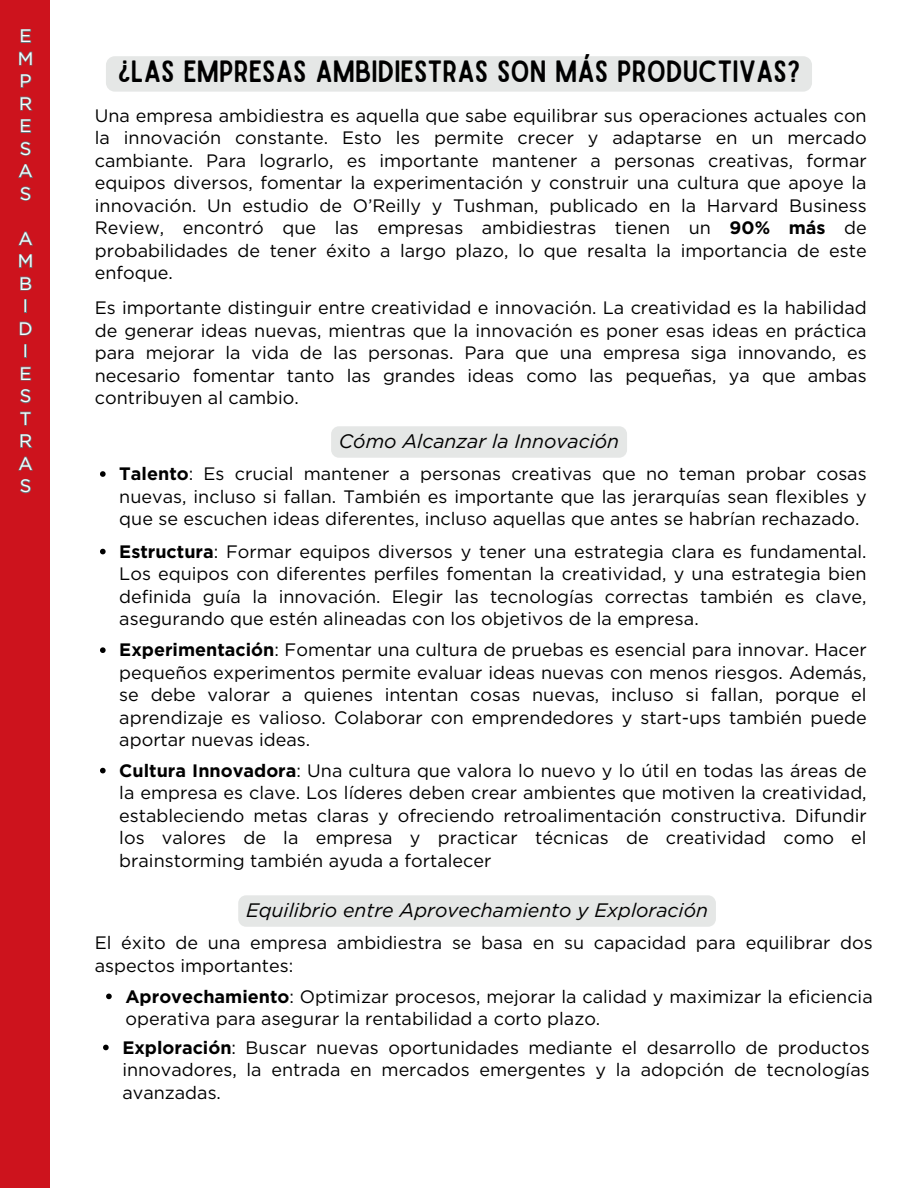
<style>
.page{position:relative;width:918px;height:1188px;background:#cd131d}
.page>*{position:absolute;margin:0;border:0;box-sizing:border-box;transform-origin:0 0}
.t1{font:29.4px "Sailors";color:#000}
.t2{font:italic 19.5px "Gotham";color:#000}
.t3{font:18px/22.5px "Gotham";color:#000;text-align:justify}
.t4{font:18px/22.5px "Gotham";color:#fff;text-align:justify}
.s1{font-weight:700}
</style>
<div class="page">
<div style="left:50px;top:0;width:868px;height:1188px;background:#fff"></div>
<div style="left:106px;top:56px;width:706px;height:36px;background:#e5e7e6"></div>
<div style="left:331px;top:426px;width:296px;height:32px;background:#e5e7e6;border-radius:8px"></div>
<svg style="left:100px;top:471px;width:6px;height:6px"></svg>
<div style="left:238px;top:895px;width:478px;height:32px;background:#e5e7e6"></div>
<svg style="left:106px;top:994px;width:6px;height:5px"></svg>
<svg style="left:100px;top:549px;width:6px;height:5px"></svg>
<svg style="left:100px;top:647px;width:6px;height:6px"></svg>
<svg style="left:100px;top:768px;width:6px;height:5px"></svg>
<svg style="left:103px;top:1045px;width:6px;height:5px"></svg>
<svg style="left:20px;top:29px;width:12px;height:14px"></svg>
<svg style="left:18px;top:51px;width:15px;height:15px"></svg>
<svg style="left:20px;top:74px;width:12px;height:14px"></svg>
<svg style="left:20px;top:96px;width:13px;height:15px"></svg>
<svg style="left:20px;top:119px;width:12px;height:14px"></svg>
<svg style="left:20px;top:141px;width:11px;height:15px"></svg>
<svg style="left:18px;top:164px;width:15px;height:14px"></svg>
<svg style="left:20px;top:186px;width:11px;height:15px"></svg>
<svg style="left:18px;top:231px;width:15px;height:15px"></svg>
<svg style="left:18px;top:254px;width:15px;height:14px"></svg>
<svg style="left:20px;top:276px;width:12px;height:15px"></svg>
<div style="left:24px;top:299px;width:3px;height:14px;border:1px solid #6a7b81"></div>
<svg style="left:19px;top:321px;width:13px;height:15px"></svg>
<div style="left:24px;top:344px;width:3px;height:14px;border:1px solid #6a7b81"></div>
<svg style="left:20px;top:366px;width:12px;height:15px"></svg>
<svg style="left:20px;top:389px;width:11px;height:15px"></svg>
<svg style="left:20px;top:411px;width:12px;height:15px"></svg>
<svg style="left:20px;top:434px;width:13px;height:14px"></svg>
<svg style="left:18px;top:456px;width:15px;height:15px"></svg>
<svg style="left:20px;top:479px;width:11px;height:15px"></svg>
<p class="t4" style="left:18px;top:25px;width:17px">E M P R E S A S</p>
<p class="t4" style="left:18px;top:227px;width:17px;text-align:left">A<br>M<br>B<br>I<br>D<br>I<br>E<br>S<br>T<br>R<br>A<br>S</p>
<h1 class="t1" style="left:118px;top:61px;width:684px">¿LAS EMPRESAS AMBIDIESTRAS SON MÁS PRODUCTIVAS?</h1>
<p class="t3" style="left:95px;top:104px;width:773px">Una empresa ambidiestra es aquella que sabe equilibrar sus operaciones actuales con la innovación constante. Esto les permite crecer y adaptarse en un mercado cambiante. Para lograrlo, es importante mantener a personas creativas, formar equipos diversos, fomentar la experimentación y construir una cultura que apoye la innovación. Un estudio de O’Reilly y Tushman, publicado en la Harvard Business Review, encontró que las empresas ambidiestras tienen un <span class="s1">90% más</span> de probabilidades de tener éxito a largo plazo, lo que resalta la importancia de este enfoque.</p>
<p class="t3" style="left:95px;top:297px;width:773px">Es importante distinguir entre creatividad e innovación. La creatividad es la habilidad de generar ideas nuevas, mientras que la innovación es poner esas ideas en práctica para mejorar la vida de las personas. Para que una empresa siga innovando, es necesario fomentar tanto las grandes ideas como las pequeñas, ya que ambas contribuyen al cambio.</p>
<p class="t2" style="left:339px;top:429px;width:282px">Cómo Alcanzar la Innovación</p>
<p class="t3" style="left:119px;top:462px;width:749px"><span class="s1">Talento</span>: Es crucial mantener a personas creativas que no teman probar cosas nuevas, incluso si fallan. También es importante que las jerarquías sean flexibles y que se escuchen ideas diferentes, incluso aquellas que antes se habrían rechazado.</p>
<p class="t3" style="left:119px;top:540px;width:749px"><span class="s1">Estructura</span>: Formar equipos diversos y tener una estrategia clara es fundamental.<br>Los equipos con diferentes perfiles fomentan la creatividad, y una estrategia bien definida guía la innovación. Elegir las tecnologías correctas también es clave, asegurando que estén alineadas con los objetivos de la empresa.</p>
<p class="t3" style="left:119px;top:639px;width:749px"><span class="s1">Experimentación</span>: Fomentar una cultura de pruebas es esencial para innovar. Hacer pequeños experimentos permite evaluar ideas nuevas con menos riesgos. Además, se debe valorar a quienes intentan cosas nuevas, incluso si fallan, porque el aprendizaje es valioso. Colaborar con emprendedores y start-ups también puede aportar nuevas ideas.</p>
<p class="t3" style="left:119px;top:759px;width:749px"><span class="s1">Cultura Innovadora</span>: Una cultura que valora lo nuevo y lo útil en todas las áreas de la empresa es clave. Los líderes deben crear ambientes que motiven la creatividad, estableciendo metas claras y ofreciendo retroalimentación constructiva. Difundir los valores de la empresa y practicar técnicas de creatividad como el brainstorming también ayuda a fortalecer</p>
<p class="t2" style="left:246px;top:899px;width:464px">Equilibrio entre Aprovechamiento y Exploración</p>
<p class="t3" style="left:95px;top:932px;width:779px">El éxito de una empresa ambidiestra se basa en su capacidad para equilibrar dos aspectos importantes:</p>
<p class="t3" style="left:125px;top:985px;width:749px"><span class="s1">Aprovechamiento</span>: Optimizar procesos, mejorar la calidad y maximizar la eficiencia operativa para asegurar la rentabilidad a corto plazo.</p>
<p class="t3" style="left:122px;top:1036px;width:749px"><span class="s1">Exploración</span>: Buscar nuevas oportunidades mediante el desarrollo de productos innovadores, la entrada en mercados emergentes y la adopción de tecnologías avanzadas.</p>
</div>
